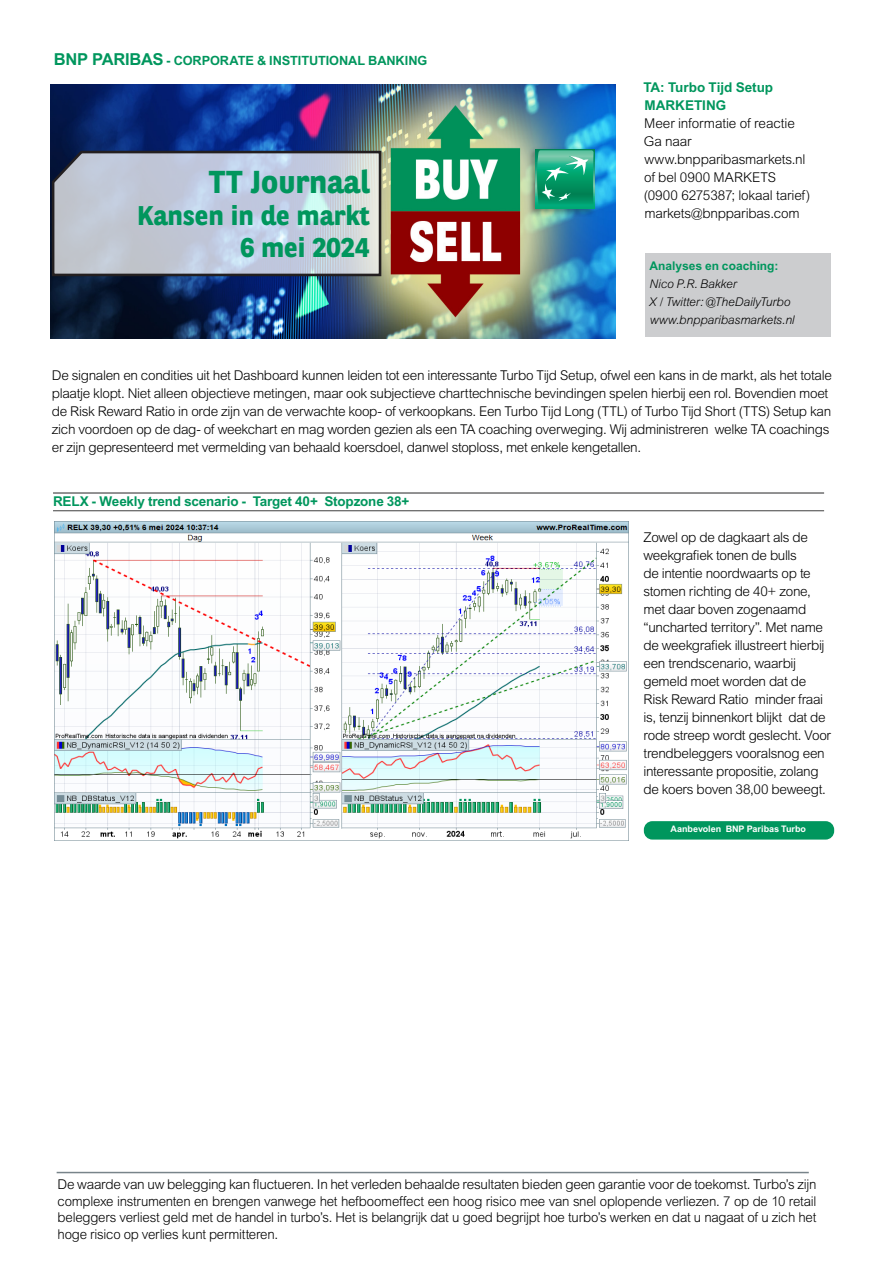
<style>
.page{position:relative;width:893px;height:1263px;background:#fff}
.page>*{position:absolute;margin:0;border:0;box-sizing:border-box;transform-origin:0 0}
.Réf_8_couv{font:700 31.65px "BNPP Sans";color:#00965d}
.Réf_8_couv-2{font:700 27px "BNPP Sans";color:#00965d}
.Body{font:300 13.5px/18px "Arial MT Std";letter-spacing:-.025em;color:#000}
.Basisalinea{font:300 13.5px/16.5px "Arial MT Std";letter-spacing:-.02em;color:#000;text-align:justify}
.Intro_text_14_16pt{font:300 13.5px/18px "Arial MT Std";letter-spacing:-.015em;color:#000}
.Basisalinea-2{font:700 13.5px "Arial MT Std";letter-spacing:-.015em;color:#00965d}
.Subheading_level_1_9_12pt_P646{font:700 13.5px "Arial MT Std";letter-spacing:-.005em;color:#00965d}
.Subheading_level_1_9_12pt_P646-2{font:300 13.5px "Arial MT Std";letter-spacing:-.01em;color:#000}
.Business_area_8_5_9pt{font:700 12.75px "Arial MT Std";letter-spacing:-.005em;color:#00965d}
.Intro_text_14_16pt-2{font:italic 300 12px/18px "Arial MT Std";letter-spacing:-.01em;color:#000}
.t1{font:700 9px "Arial MT Std";color:#fff}
.s1{font-size:16.5px}
.s2{font-weight:700;font-style:normal;color:#00965d}
</style>
<div class="page">
<img style="left:50px;top:84px;width:566px;height:254px">
<img style="left:525px;top:145px;width:75px;height:71px">
<div style="left:536px;top:149px;width:59px;height:59px;background:#00ab79"></div>
<svg style="left:537px;top:150px;width:57px;height:53px"></svg>
<svg style="left:50px;top:149px;width:333px;height:128px;background:#b5becd"></svg>
<div style="left:645px;top:253px;width:185px;height:84px;background:#cccdcf"></div>
<hr style="left:57px;top:1172px;width:752px;height:1px;background:#78848a">
<hr style="left:53px;top:492px;width:771px;height:2px;background:#3e3e3f">
<hr style="left:53px;top:510px;width:771px;height:1px;background:#3e3e3f">
<img style="left:54px;top:521px;width:574px;height:319px">
<div style="left:644px;top:821px;width:190px;height:18px;background:#00965d;border-radius:9px"></div>
<p class="Business_area_8_5_9pt" style="left:54px;top:53px;width:375px"><span class="s1">BNP PARIBAS</span> - CORPORATE &amp; INSTITUTIONAL BANKING</p>
<p class="Réf_8_couv" style="left:209px;top:160px;width:162px">TT Journaal</p>
<p class="Réf_8_couv-2" style="left:137px;top:197px;width:234px">Kansen in de markt</p>
<p class="Réf_8_couv-2" style="left:240px;top:229px;width:131px">6 mei 2024</p>
<p class="Subheading_level_1_9_12pt_P646" style="left:643px;top:80px;width:131px">TA: Turbo Tijd Setup</p>
<p class="Subheading_level_1_9_12pt_P646" style="left:644px;top:98px;width:83px">MARKETING</p>
<p class="Subheading_level_1_9_12pt_P646-2" style="left:644px;top:116px;width:152px">Meer informatie of reactie</p>
<p class="Intro_text_14_16pt" style="left:644px;top:133px;width:49px">Ga naar</p>
<p class="Intro_text_14_16pt" style="left:644px;top:151px;width:163px">www.bnpparibasmarkets.nl</p>
<p class="Intro_text_14_16pt" style="left:644px;top:169px;width:168px">of bel 0900 MARKETS (0900 6275387; lokaal tarief)</p>
<p class="Intro_text_14_16pt" style="left:644px;top:205px;width:157px">markets@bnpparibas.com</p>
<p class="Intro_text_14_16pt-2" style="left:649px;top:257px;width:143px"><span class="s2">Analyses en coaching:<br></span>Nico P.R. Bakker<br>X / Twitter: @TheDailyTurbo</p>
<p class="Intro_text_14_16pt-2" style="left:650px;top:311px;width:146px">www.bnpparibasmarkets.nl</p>
<p class="Body" style="left:52px;top:367px;width:781px">De signalen en condities uit het Dashboard kunnen leiden tot een interessante Turbo Tijd Setup, ofwel een kans in de markt, als het totale plaatje klopt. Niet alleen objectieve metingen, maar ook subjectieve charttechnische bevindingen spelen hierbij een rol. Bovendien moet de Risk Reward Ratio in orde zijn van de verwachte koop- of verkoopkans. Een Turbo Tijd Long (TTL) of Turbo Tijd Short (TTS) Setup kan zich voordoen op de dag- of weekchart en mag worden gezien als een TA coaching overweging. Wij administreren welke TA coachings er zijn gepresenteerd met vermelding van behaald koersdoel, danwel stoploss, met enkele kengetallen.</p>
<p class="Basisalinea-2" style="left:53px;top:494px;width:358px">RELX - Weekly trend scenario - Target 40+ Stopzone 38+</p>
<p class="Body" style="left:643px;top:529px;width:189px">Zowel op de dagkaart als de weekgrafiek tonen de bulls<br>de intentie noordwaarts op te stomen richting de 40+ zone, met daar boven zogenaamd “uncharted territory”. Met name de weekgrafiek illustreert hierbij een trendscenario, waarbij gemeld moet worden dat de<br>Risk Reward Ratio minder fraai is, tenzij binnenkort blijkt dat de rode streep wordt geslecht. Voor trendbeleggers vooralsnog een interessante propositie, zolang de koers boven 38,00 beweegt.</p>
<p class="t1" style="left:671px;top:824px;width:137px">Aanbevolen BNP Paribas Turbo</p>
<p class="Basisalinea" style="left:58px;top:1176px;width:760px">De waarde van uw belegging kan fluctueren. In het verleden behaalde resultaten bieden geen garantie voor de toekomst. Turbo’s zijn complexe instrumenten en brengen vanwege het hefboomeffect een hoog risico mee van snel oplopende verliezen. 7 op de 10 retail beleggers verliest geld met de handel in turbo’s. Het is belangrijk dat u goed begrijpt hoe turbo’s werken en dat u nagaat of u zich het hoge risico op verlies kunt permitteren.</p>
</div>
